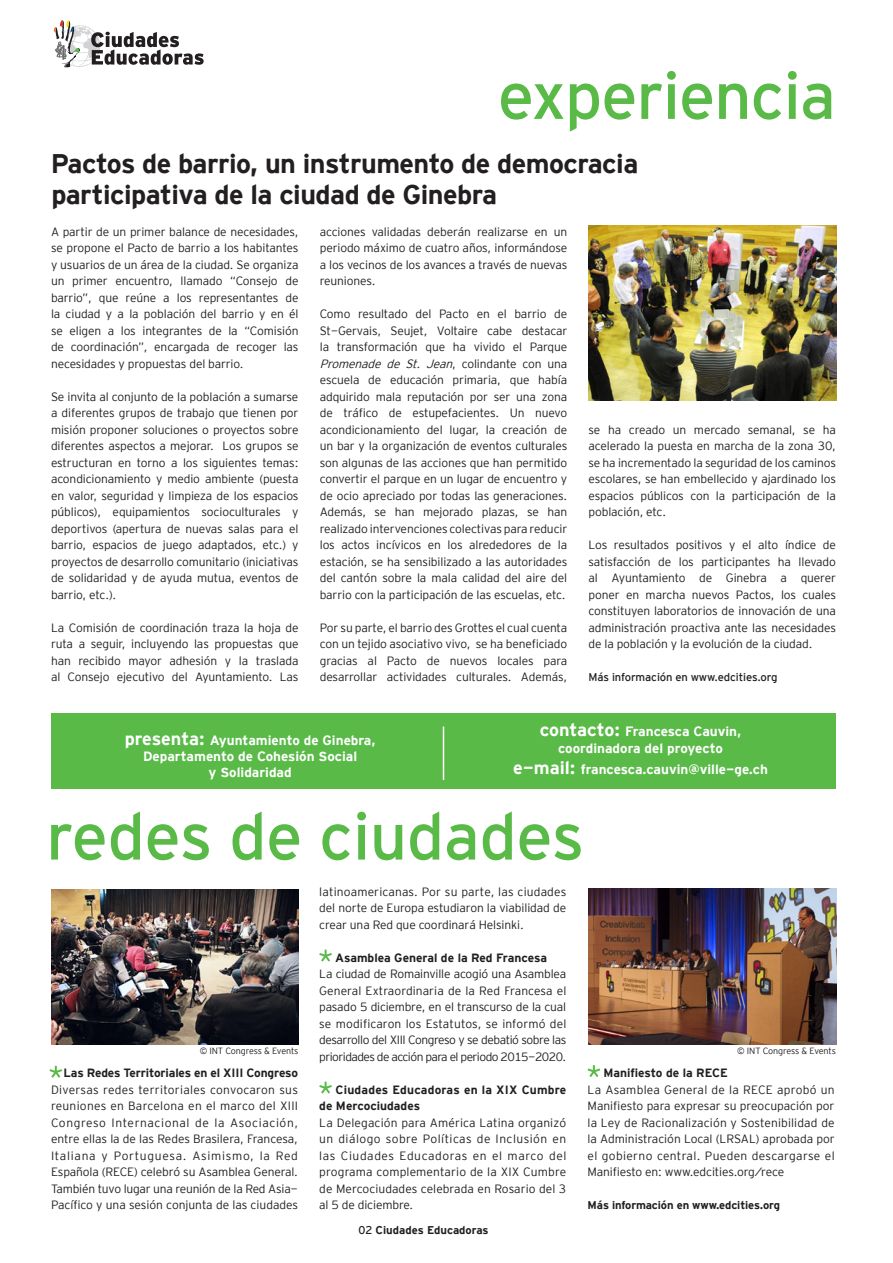
<style>
.page{position:relative;width:893px;height:1263px;background:#fff}
.page>*{position:absolute;margin:0;border:0;box-sizing:border-box;transform-origin:0 0}
.t1{font:66px "Interstate Mono";letter-spacing:-.02em;color:#59ba47}
.t2{font:700 27px/31.5px "Interstate Mono";letter-spacing:-.02em;color:#231f20}
.t3{font:700 13.5px/16.2px "Interstate Mono";color:#fff;text-align:center}
.t4{font:12px/16.5px "Interstate Mono Lgt";letter-spacing:-.01em;color:#231f20;text-align:justify}
.t5{font:700 12px/16.5px "Interstate Mono";color:#231f20}
.t6{font:700 11.25px "Interstate Mono";letter-spacing:-.01em;color:#231f20}
.t7{font:11.25px "Interstate Mono";letter-spacing:-.01em;color:#231f20}
.t8{font:9px "Interstate Mono Lgt";letter-spacing:-.015em;color:#231f20}
.s1{font-style:italic}
.s2{font-size:18px}
.s3{font-weight:400}
</style>
<div class="page">
<svg style="left:319px;top:949px;width:13px;height:13px"></svg>
<svg style="left:319px;top:1081px;width:13px;height:13px"></svg>
<svg style="left:588px;top:1065px;width:12px;height:12px"></svg>
<div style="left:51px;top:713px;width:785px;height:76px;background:#59ba47"></div>
<hr style="left:443px;top:726px;width:1px;height:54px;background:#fff">
<img style="left:588px;top:225px;width:248px;height:176px">
<img style="left:51px;top:890px;width:247px;height:154px">
<img style="left:588px;top:888px;width:248px;height:156px">
<svg style="left:54px;top:20px;width:150px;height:48px"></svg>
<svg style="left:50px;top:1066px;width:12px;height:12px"></svg>
<p class="t1" style="left:498px;top:59px;width:340px">experiencia</p>
<p class="t2" style="left:51px;top:147px;width:589px">Pactos de barrio, un instrumento de democracia participativa de la ciudad de Ginebra</p>
<p class="t4" style="left:51px;top:223px;width:249px">A partir de un primer balance de necesidades, se propone el Pacto de barrio a los habitantes y usuarios de un área de la ciudad. Se organiza un primer encuentro, llamado “Consejo de barrio”, que reúne a los representantes de la ciudad y a la población del barrio y en él se eligen a los integrantes de la “Comisión de coordinación”, encargada de recoger las necesidades y propuestas del barrio.</p>
<p class="t4" style="left:51px;top:388px;width:249px">Se invita al conjunto de la población a sumarse a diferentes grupos de trabajo que tienen por misión proponer soluciones o proyectos sobre diferentes aspectos a mejorar. Los grupos se estructuran en torno a los siguientes temas: acondicionamiento y medio ambiente (puesta en valor, seguridad y limpieza de los espacios públicos), equipamientos socioculturales y deportivos (apertura de nuevas salas para el barrio, espacios de juego adaptados, etc.) y proyectos de desarrollo comunitario (iniciativas de solidaridad y de ayuda mutua, eventos de barrio, etc.).</p>
<p class="t4" style="left:51px;top:619px;width:249px">La Comisión de coordinación traza la hoja de ruta a seguir, incluyendo las propuestas que han recibido mayor adhesión y la traslada al Consejo ejecutivo del Ayuntamiento. Las</p>
<p class="t4" style="left:320px;top:223px;width:249px">acciones validadas deberán realizarse en un periodo máximo de cuatro años, informándose a los vecinos de los avances a través de nuevas reuniones.</p>
<p class="t4" style="left:320px;top:305px;width:249px">Como resultado del Pacto en el barrio de St-Gervais, Seujet, Voltaire cabe destacar la transformación que ha vivido el Parque <span class="s1">Promenade de St. Jean</span>, c o l i n d a n t e c o n u n a escuela de educación primaria, que había adquirido mala reputación por ser una zona de tráfico de estupefacientes. Un nuevo acondicionamiento del lugar, la creación de un bar y la organización de eventos culturales son algunas de las acciones que han permitido convertir el parque en un lugar de encuentro y de ocio apreciado por todas las generaciones.<br>Además, se han mejorado plazas, se han realizado intervenciones colectivas para reducir los actos incívicos en los alrededores de la estación, se ha sensibilizado a las autoridades del cantón sobre la mala calidad del aire del barrio con la participación de las escuelas, etc.</p>
<p class="t4" style="left:320px;top:619px;width:249px">Por su parte, el barrio des Grottes el cual cuenta con un tejido asociativo vivo, se ha beneficiado gracias al Pacto de nuevos locales para desarrollar actividades culturales. Además,</p>
<p class="t4" style="left:588px;top:421px;width:249px">se ha creado un mercado semanal, se ha acelerado la puesta en marcha de la zona 30, se ha incrementado la seguridad de los caminos escolares, se han embellecido y ajardinado los espacios públicos con la participación de la población, etc.</p>
<p class="t4" style="left:588px;top:536px;width:249px">Los resultados positivos y el alto índice de satisfacción de los participantes ha llevado al Ayuntamiento de Ginebra a querer poner en marcha nuevos Pactos, los cuales constituyen laboratorios de innovación de una administración proactiva ante las necesidades de la población y la evolución de la ciudad.</p>
<p class="t7" style="left:588px;top:671px;width:191px">Más información en www.edcities.org</p>
<p class="t3" style="left:125px;top:732px;width:252px"><span class="s2">presenta:</span> Ayuntamiento de Ginebra,</p>
<p class="t3" style="left:143px;top:748px;width:216px">Departamento de Cohesión Social y Solidaridad</p>
<p class="t3" style="left:540px;top:723px;width:203px"><span class="s2">contacto:</span> Francesca Cauvin, coordinadora del proyecto</p>
<p class="t3" style="left:513px;top:761px;width:256px"><span class="s2">e-mail:</span> francesca.cauvin@ville-ge.ch</p>
<p class="t1" style="left:46px;top:799px;width:540px">redes de ciudades</p>
<p class="t4" style="left:319px;top:883px;width:248px">latinoamericanas. Por su parte, las ciudades del norte de Europa estudiaron la viabilidad de crear una Red que coordinará Helsinki.</p>
<p class="t5" style="left:335px;top:949px;width:214px">Asamblea General de la Red Francesa</p>
<p class="t4" style="left:319px;top:965px;width:249px">La ciudad de Romainville acogió una Asamblea General Extraordinaria de la Red Francesa el pasado 5 diciembre, en el transcurso de la cual se modificaron los Estatutos, se informó del desarrollo del XIII Congreso y se debatió sobre las prioridades de acción para el periodo 2015-2020.</p>
<p class="t5" style="left:319px;top:1081px;width:248px;text-indent:16px">Ciudades Educadoras en la XIX Cumbre de Mercociudades</p>
<p class="t4" style="left:319px;top:1114px;width:249px">La Delegación para América Latina organizó un diálogo sobre Políticas de Inclusión en las Ciudades Educadoras en el marco del programa complementario de la XIX Cumbre de Mercociudades celebrada en Rosario del 3 al 5 de diciembre.</p>
<p class="t8" style="left:200px;top:1045px;width:100px">© INT Congress &amp; Events</p>
<p class="t8" style="left:737px;top:1045px;width:100px">© INT Congress &amp; Events</p>
<p class="t5" style="left:603px;top:1064px;width:126px">Manifiesto de la RECE</p>
<p class="t4" style="left:588px;top:1081px;width:249px">La Asamblea General de la RECE aprobó un Manifiesto para expresar su preocupación por la Ley de Racionalización y Sostenibilidad de la Administración Local (LRSAL) aprobada por el gobierno central. Pueden descargarse el Manifiesto en: www.edcities.org/rece</p>
<p class="t6" style="left:588px;top:1199px;width:194px">Más información en www.edcities.org</p>
<p class="t5" style="left:64px;top:1064px;width:236px">Las Redes Territoriales en el XIII Congreso</p>
<p class="t4" style="left:51px;top:1081px;width:249px">Diversas redes territoriales convocaron sus reuniones en Barcelona en el marco del XIII Congreso Internacional de la Asociación, entre ellas la de las Redes Brasilera, Francesa, Italiana y Portuguesa. Asimismo, la Red Española (RECE) celebró su Asamblea General.<br>También tuvo lugar una reunión de la Red Asia-Pacífico y una sesión conjunta de las ciudades</p>
<p class="t6" style="left:359px;top:1224px;width:132px"><span class="s3">02</span> Ciudades Educadoras</p>
</div>
